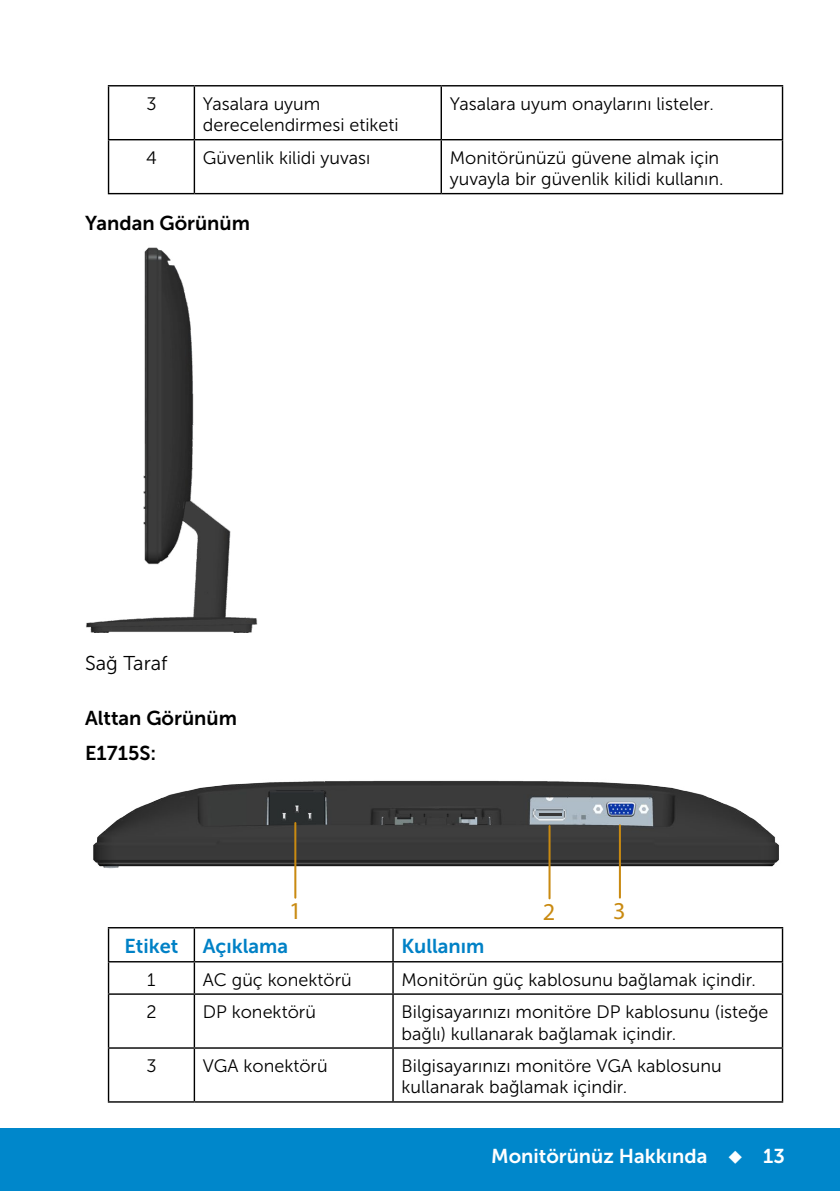
<style>
.page{position:relative;width:840px;height:1191px;background:#fff}
.page>*{position:absolute;margin:0;border:0;box-sizing:border-box;transform-origin:0 0}
.t1{font:24.2px "Museo For Dell 300";color:#c98a11}
.t2{font:20px/35.4px "Museo Sans For Dell 700";color:#000}
.t3{font:20px "Museo Sans For Dell 700";color:#fff}
.t4{font:20px "Museo Sans For Dell 700";color:#0081c6}
.t5{font:20px "Museo Sans For Dell 300";color:#000}
.t6{font:18px/21.6px "Museo Sans For Dell 300";color:#000}
</style>
<div class="page">
<div style="left:0;top:1128px;width:839px;height:63px;background:#0087cb"></div>
<hr style="left:108px;top:85px;width:86px;height:1px;background:#000">
<hr style="left:108px;top:86px;width:1px;height:53px;background:#000">
<hr style="left:194px;top:85px;width:247px;height:1px;background:#000">
<hr style="left:193px;top:86px;width:2px;height:53px;background:#000">
<hr style="left:441px;top:85px;width:341px;height:1px;background:#000">
<hr style="left:440px;top:86px;width:1px;height:53px;background:#000">
<hr style="left:781px;top:86px;width:1px;height:53px;background:#000">
<hr style="left:108px;top:139px;width:86px;height:1px;background:#000">
<hr style="left:108px;top:140px;width:1px;height:53px;background:#000">
<hr style="left:194px;top:139px;width:247px;height:1px;background:#000">
<hr style="left:193px;top:140px;width:2px;height:53px;background:#000">
<hr style="left:441px;top:139px;width:341px;height:1px;background:#000">
<hr style="left:440px;top:140px;width:1px;height:53px;background:#000">
<hr style="left:781px;top:140px;width:1px;height:53px;background:#000">
<hr style="left:108px;top:193px;width:86px;height:1px;background:#000">
<hr style="left:194px;top:193px;width:247px;height:1px;background:#000">
<hr style="left:441px;top:193px;width:341px;height:1px;background:#000">
<img style="left:86px;top:247px;width:172px;height:385px">
<img style="left:93px;top:780px;width:686px;height:89px">
<hr style="left:539px;top:813px;width:22px;height:3px;background:#373737">
<hr style="left:294px;top:823px;width:2px;height:74px;background:#c98a11">
<hr style="left:618px;top:825px;width:2px;height:72px;background:#c98a11">
<hr style="left:548px;top:826px;width:2px;height:72px;background:#c98a11">
<hr style="left:108px;top:927px;width:86px;height:1px;background:#000">
<hr style="left:108px;top:928px;width:1px;height:33px;background:#000">
<hr style="left:194px;top:927px;width:199px;height:1px;background:#000">
<hr style="left:193px;top:928px;width:2px;height:33px;background:#000">
<hr style="left:393px;top:927px;width:389px;height:1px;background:#000">
<hr style="left:392px;top:928px;width:1px;height:33px;background:#000">
<hr style="left:781px;top:928px;width:1px;height:33px;background:#000">
<hr style="left:108px;top:961px;width:86px;height:1px;background:#000">
<hr style="left:108px;top:962px;width:1px;height:31px;background:#000">
<hr style="left:194px;top:961px;width:199px;height:1px;background:#000">
<hr style="left:193px;top:962px;width:2px;height:31px;background:#000">
<hr style="left:393px;top:961px;width:389px;height:1px;background:#000">
<hr style="left:392px;top:962px;width:1px;height:31px;background:#000">
<hr style="left:781px;top:962px;width:1px;height:31px;background:#000">
<hr style="left:108px;top:993px;width:86px;height:1px;background:#000">
<hr style="left:108px;top:994px;width:1px;height:53px;background:#000">
<hr style="left:194px;top:993px;width:199px;height:1px;background:#000">
<hr style="left:193px;top:994px;width:2px;height:53px;background:#000">
<hr style="left:393px;top:993px;width:389px;height:1px;background:#000">
<hr style="left:392px;top:994px;width:1px;height:53px;background:#000">
<hr style="left:781px;top:994px;width:1px;height:53px;background:#000">
<hr style="left:108px;top:1047px;width:86px;height:1px;background:#000">
<hr style="left:108px;top:1048px;width:1px;height:53px;background:#000">
<hr style="left:194px;top:1047px;width:199px;height:1px;background:#000">
<hr style="left:193px;top:1048px;width:2px;height:53px;background:#000">
<hr style="left:393px;top:1047px;width:389px;height:1px;background:#000">
<hr style="left:392px;top:1048px;width:1px;height:53px;background:#000">
<hr style="left:781px;top:1048px;width:1px;height:53px;background:#000">
<hr style="left:108px;top:1101px;width:86px;height:1px;background:#000">
<hr style="left:194px;top:1101px;width:199px;height:1px;background:#000">
<hr style="left:393px;top:1101px;width:389px;height:1px;background:#000">
<p class="t6" style="left:146px;top:93px;width:12px">3</p>
<p class="t6" style="left:203px;top:93px;width:197px">Yasalara uyum derecelendirmesi etiketi</p>
<p class="t6" style="left:449px;top:93px;width:265px">Yasalara uyum onaylarını listeler.</p>
<p class="t6" style="left:146px;top:147px;width:12px">4</p>
<p class="t6" style="left:203px;top:147px;width:169px">Güvenlik kilidi yuvası</p>
<p class="t6" style="left:449px;top:147px;width:275px">Monitörünüzü güvene almak için yuvayla bir güvenlik kilidi kullanın.</p>
<p class="t2" style="left:85px;top:205px;width:166px">Yandan Görünüm</p>
<p class="t5" style="left:85px;top:652px;width:84px">Sağ Taraf</p>
<p class="t2" style="left:85px;top:700px;width:153px">Alttan Görünüm<br>E1715S:</p>
<h1 class="t1" style="left:289px;top:896px;width:14px">1</h1>
<h1 class="t1" style="left:542px;top:897px;width:14px">2</h1>
<h1 class="t1" style="left:612px;top:896px;width:14px">3</h1>
<p class="t4" style="left:124px;top:935px;width:165px">Etiket Açıklama</p>
<p class="t4" style="left:401px;top:935px;width:84px">Kullanım</p>
<p class="t6" style="left:147px;top:968px;width:10px">1</p>
<p class="t6" style="left:203px;top:968px;width:150px">AC güç konektörü</p>
<p class="t6" style="left:401px;top:968px;width:356px">Monitörün güç kablosunu bağlamak içindir.</p>
<p class="t6" style="left:146px;top:1001px;width:12px">2</p>
<p class="t6" style="left:203px;top:1001px;width:114px">DP konektörü</p>
<p class="t6" style="left:401px;top:1001px;width:368px">Bilgisayarınızı monitöre DP kablosunu (isteğe bağlı) kullanarak bağlamak içindir.</p>
<p class="t6" style="left:146px;top:1055px;width:12px">3</p>
<p class="t6" style="left:203px;top:1055px;width:126px">VGA konektörü</p>
<p class="t6" style="left:401px;top:1055px;width:321px">Bilgisayarınızı monitöre VGA kablosunu kullanarak bağlamak içindir.</p>
<p class="t3" style="left:491px;top:1144px;width:295px">Monitörünüz Hakkında ◆ 13</p>
</div>
